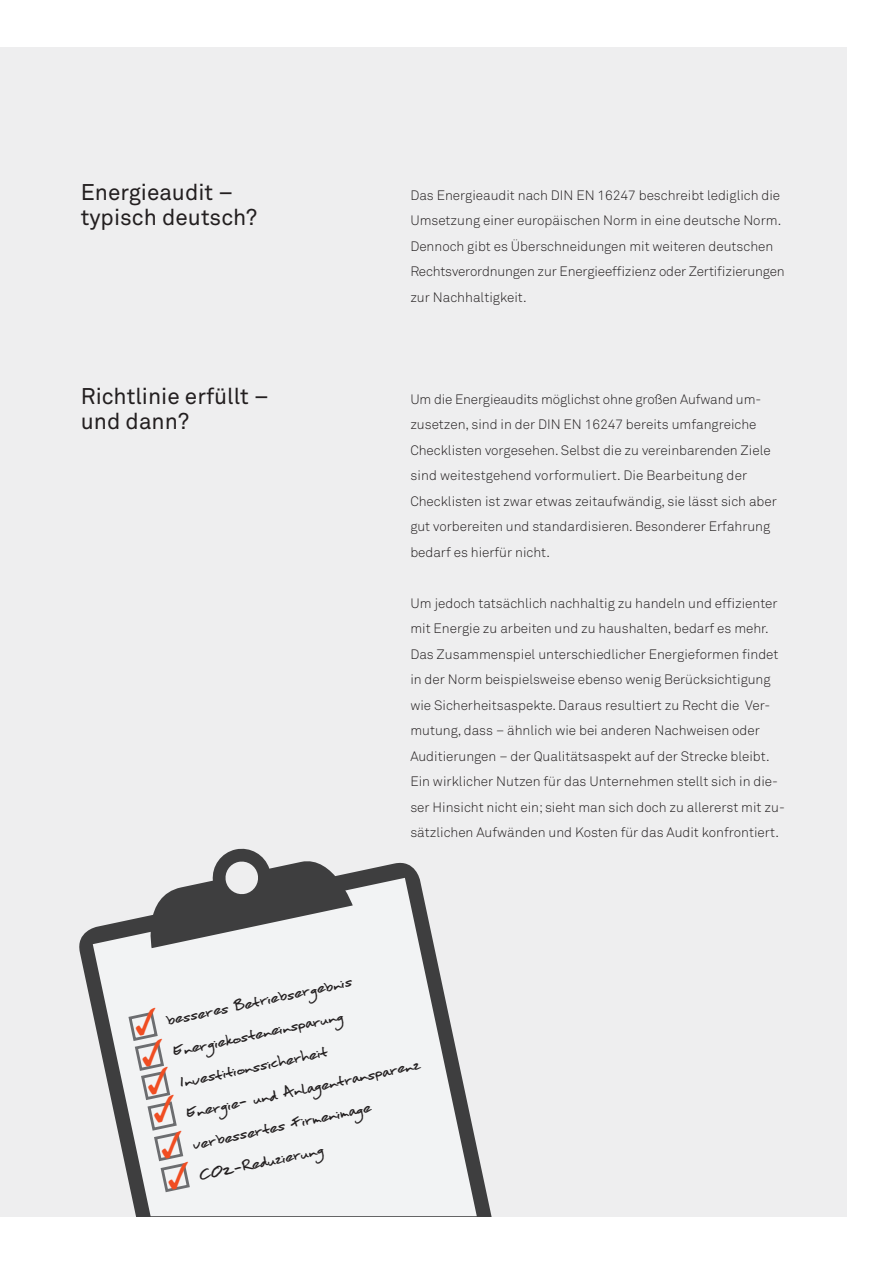
<style>
.page{position:relative;width:893px;height:1263px;background:#fff}
.page>*{position:absolute;margin:0;border:0;box-sizing:border-box;transform-origin:0 0}
.t1{font:22.5px/25.5px "Akkurat";color:#231f20}
.t2{font:16.2px/31.7px "Moan Hand";color:#231f20}
.t3{font:300 13.5px/25.5px "Akkurat";color:#231f20}
</style>
<div class="page">
<div style="left:0;top:47px;width:846px;height:1169px;background:#eeeeef"></div>
<svg style="left:79px;top:862px;width:413px;height:354px"></svg>
<svg style="left:93px;top:878px;width:384px;height:338px"></svg>
<svg style="left:142px;top:848px;width:211px;height:100px"></svg>
<svg style="left:127px;top:1008px;width:66px;height:186px"></svg>
<h1 class="t1" style="left:81px;top:179px;width:178px">Energieaudit – typisch deutsch?</h1>
<h1 class="t1" style="left:81px;top:383px;width:189px">Richtlinie erfüllt – und dann?</h1>
<p class="t3" style="left:410px;top:182px;width:376px">Das Energieaudit nach DIN EN 16247 beschreibt lediglich die Umsetzung einer europäischen Norm in eine deutsche Norm.<br>Dennoch gibt es Überschneidungen mit weiteren deutschen Rechtsverordnungen zur Energieeffizienz oder Zertifizierungen zur Nachhaltigkeit.</p>
<p class="t3" style="left:410px;top:386px;width:368px">Um die Energieaudits möglichst ohne großen Aufwand um&shy;zusetzen, sind in der DIN EN 16247 bereits umfangreiche Checklisten vorgesehen. Selbst die zu vereinbarenden Ziele sind weitestgehend vorformuliert. Die Bearbeitung der Checklisten ist zwar etwas zeitaufwändig, sie lässt sich aber gut vorbereiten und standardisieren. Besonderer Erfahrung bedarf es hierfür nicht.</p>
<p class="t3" style="left:410px;top:590px;width:376px">Um jedoch tatsächlich nachhaltig zu handeln und effizienter mit Energie zu arbeiten und zu haushalten, bedarf es mehr.<br>Das Zusammenspiel unterschiedlicher Energieformen findet in der Norm beispielsweise ebenso wenig Berücksichtigung wie Sicherheitsaspekte. Daraus resultiert zu Recht die Ver&shy;mutung, dass – ähnlich wie bei anderen Nachweisen oder Auditierungen – der Qualitätsaspekt auf der Strecke bleibt.<br>Ein wirklicher Nutzen für das Unternehmen stellt sich in die&shy;ser Hinsicht nicht ein; sieht man sich doch zu allererst mit zu&shy;sätzlichen Aufwänden und Kosten für das Audit konfrontiert.</p>
<p class="t2" style="left:163px;top:1004px;width:240px;rotate:-12deg">besseres Betriebsergebnis<br>Energiekosteneinsparung<br>Investitionssicherheit<br>Energie- und Anlagentransparenz verbessertes Firmenimage<br>CO2-Reduzierung</p>
</div>
